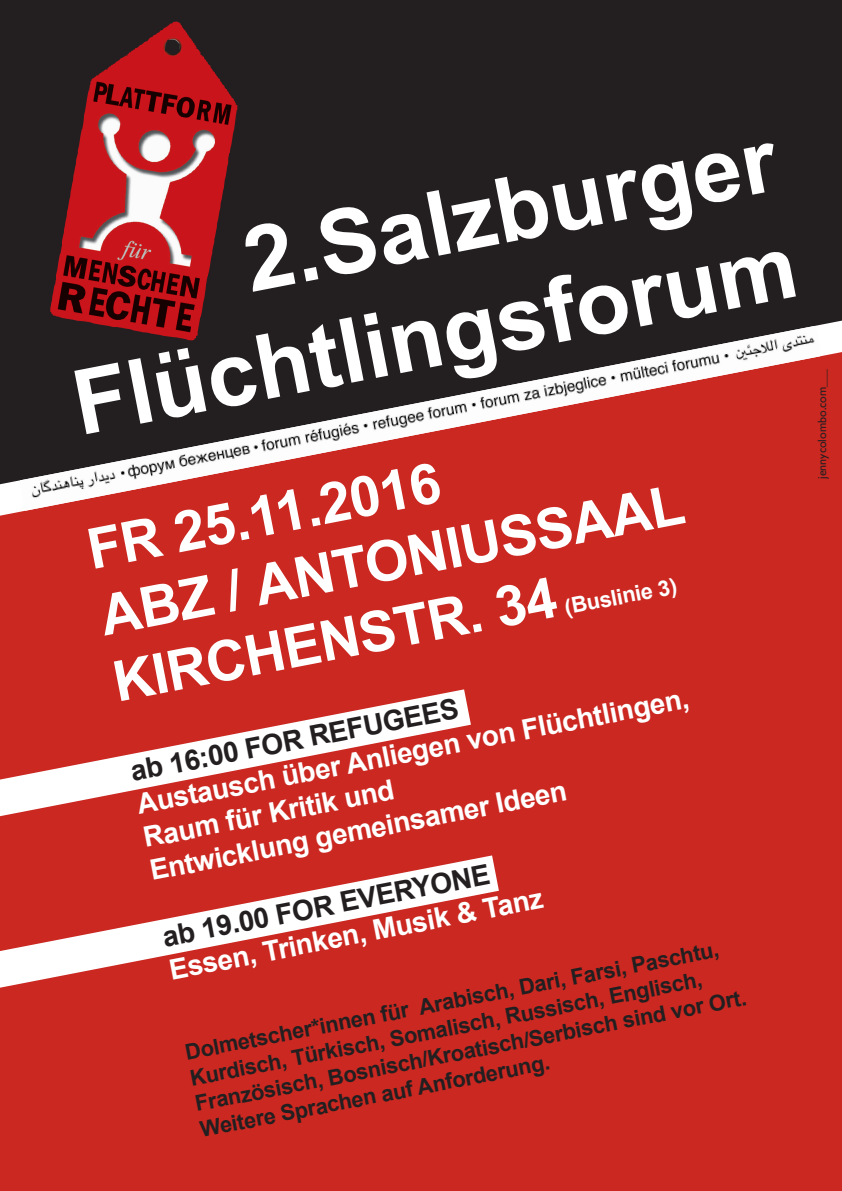
<style>
.page{position:relative;width:842px;height:1191px;background:#fff}
.page>*{position:absolute;margin:0;border:0;box-sizing:border-box;transform-origin:0 0}
.t1{font:700 90px/108px "Arial";color:#fff;text-align:right}
.t2{font:700 56.2px/67.5px "Arial";color:#fff}
.t3{font:700 56.1px "Arial";color:#fff}
.t4{font:700 28.1px/33.7px "Arial";color:#fff}
.t5{font:700 28.1px "Arial";color:#231f20}
.t6{font:700 21.8px/26.2px "Arial";color:#231f20}
.t7{font:700 21.8px "Arial";color:#fff}
.t8{font:12px "Gill Sans";color:#231f20}
</style>
<div class="page">
<div style="left:0;top:187px;width:842px;height:1004px;background:#cb2821"></div>
<svg style="left:0;top:689px;width:471px;height:128px"></svg>
<svg style="left:0;top:855px;width:499px;height:133px"></svg>
<div style="left:0;top:0;width:842px;height:316px;background:#231f20"></div>
<img style="left:51px;top:22px;width:186px;height:281px">
<svg style="left:0;top:303px;width:842px;height:213px;fill:#231f20"></svg>
<img style="left:20px;top:326px;width:799px;height:185px">
<h1 class="t1" style="left:43px;top:246px;width:736px;rotate:-11deg">2.Salzburger<br>Flüchtlingsforum</h1>
<h2 class="t2" style="left:82px;top:517px;width:595px;rotate:-11deg">FR 25.11.2016<br>ABZ / ANTONIUSSAAL</h2>
<h3 class="t3" style="left:108px;top:652px;width:452px;rotate:-11deg">kIRcheNSTR. 34</h3>
<p class="t7" style="left:562px;top:595px;width:115px;rotate:-11deg">(Buslinie 3)</p>
<p class="t5" style="left:128px;top:756px;width:335px;rotate:-11deg">ab 16:00 FOR ReFUGeeS</p>
<p class="t4" style="left:134px;top:788px;width:563px;rotate:-11deg">Austausch über Anliegen von Flüchtlingen,<br>Raum für kritikund<br>entwicklung gemeinsamer Ideen</p>
<p class="t5" style="left:160px;top:921px;width:334px;rotate:-11deg">ab 19.00 FOR eVeRYONe</p>
<p class="t4" style="left:166px;top:953px;width:382px;rotate:-11deg">essen, Trinken, Musik&amp; Tanz</p>
<p class="t6" style="left:183px;top:1039px;width:563px;rotate:-11deg">Dolmetscher*innen für Arabisch, Dari, Farsi, Paschtu, kurdisch, Türkisch, Somalisch, Russisch, englisch, Französisch, Bosnisch/kroatisch/Serbisch sind vor Ort.<br>Weitere Sprachen auf Anforderung.</p>
<p class="t8" style="left:815px;top:479px;width:112px;rotate:-90deg">jennycolombo.com___</p>
</div>
